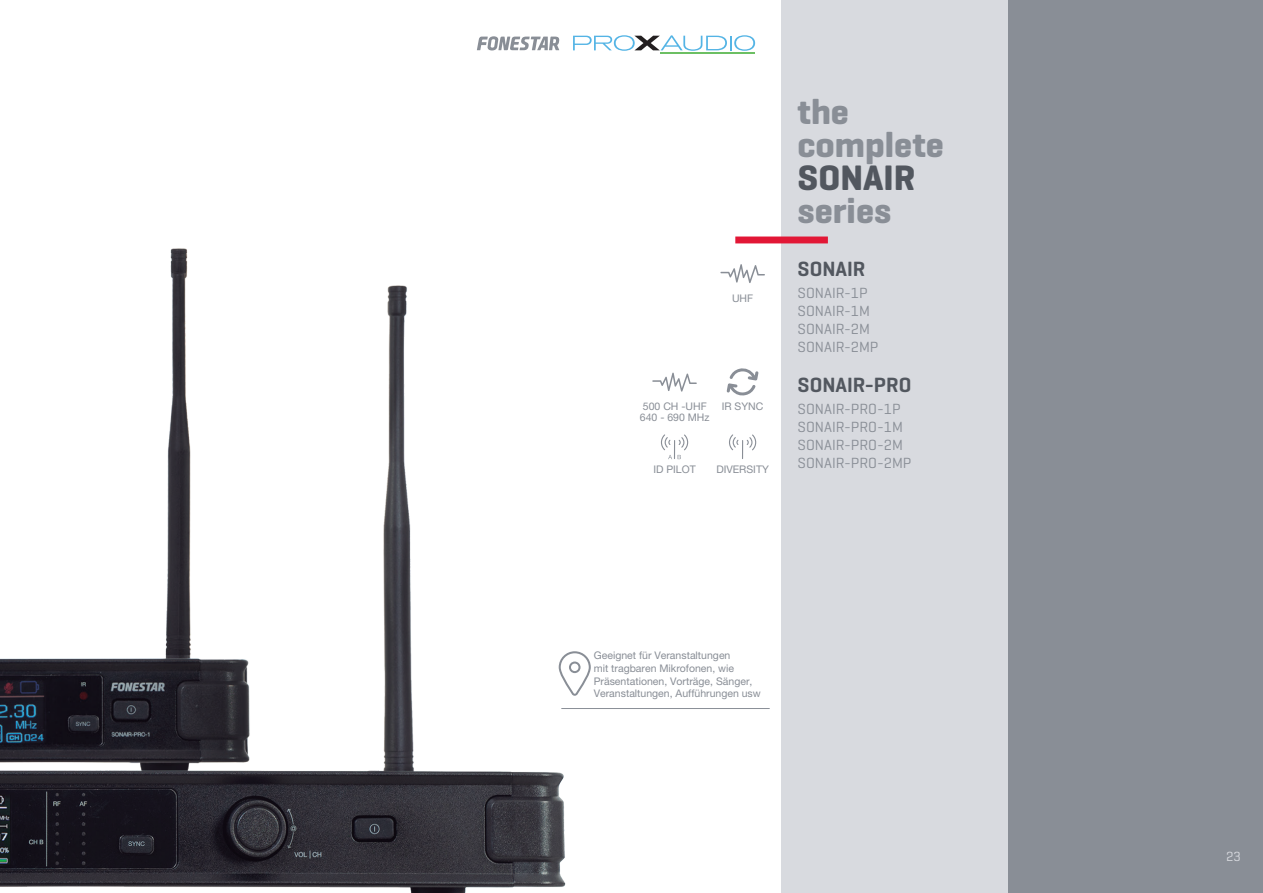
<style>
.page{position:relative;width:1263px;height:893px;background:#fff}
.page>*{position:absolute;margin:0;border:0;box-sizing:border-box;transform-origin:0 0}
.t1{font:700 36px/33px "Geogrotesque";color:#898e96}
.t2{font:700 36px "Geogrotesque";color:#52575f}
.t3{font:600 21px "Geogrotesque";color:#52575f}
.t4{font:15px/18px "Geogrotesque";color:#898e96}
.t5{font:13.5px "Geogrotesque";color:#d8dadf}
.t6{font:10.5px/12.6px "Helvetica Neue LT Pro";color:#898e96}
</style>
<div class="page">
<div style="left:1008px;top:0;width:255px;height:893px;background:#898e96"></div>
<div style="left:782px;top:0;width:226px;height:893px;background:#d8dadf"></div>
<hr style="left:661px;top:52px;width:94px;height:2px;background:#6cbf63">
<svg style="left:573px;top:35px;width:182px;height:16px"></svg>
<svg style="left:477px;top:36px;width:82px;height:14px"></svg>
<img style="left:0;top:259px;width:566px;height:634px">
<div style="left:735px;top:237px;width:93px;height:6px;background:#e21736"></div>
<hr style="left:561px;top:708px;width:209px;height:1px;background:#898e96">
<svg style="left:559px;top:651px;width:32px;height:45px"></svg>
<svg style="left:727px;top:368px;width:31px;height:28px"></svg>
<svg style="left:729px;top:434px;width:28px;height:25px"></svg>
<svg style="left:661px;top:434px;width:28px;height:26px"></svg>
<svg style="left:652px;top:373px;width:45px;height:19px"></svg>
<svg style="left:720px;top:264px;width:45px;height:19px"></svg>
<p class="t6" style="left:732px;top:292px;width:23px">UHF</p>
<p class="t6" style="left:640px;top:401px;width:71px;line-height:10.5px">500 CH -UHF<br>640 - 690 MHz</p>
<p class="t6" style="left:722px;top:400px;width:43px">IR SYNC</p>
<p class="t6" style="left:653px;top:463px;width:44px">ID PILOT</p>
<p class="t6" style="left:716px;top:463px;width:54px">DIVERSITY</p>
<h1 class="t1" style="left:798px;top:95px;width:148px">the complete</h1>
<h1 class="t2" style="left:798px;top:155px;width:119px">SONAIR</h1>
<h1 class="t1" style="left:798px;top:194px;width:95px">series</h1>
<h2 class="t3" style="left:798px;top:256px;width:69px">SONAIR</h2>
<h3 class="t4" style="left:798px;top:283px;width:82px">SONAIR-1P<br>SONAIR-1M<br>SONAIR-2M<br>SONAIR-2MP</h3>
<h2 class="t3" style="left:798px;top:372px;width:115px">SONAIR-PRO</h2>
<h3 class="t4" style="left:798px;top:399px;width:115px">SONAIR-PRO-1P<br>SONAIR-PRO-1M<br>SONAIR-PRO-2M<br>SONAIR-PRO-2MP</h3>
<p class="t6" style="left:594px;top:649px;width:169px">Geeignet für Veranstaltungen<br>mit tragbaren Mikrofonen, wie Präsentationen, Vorträge, Sänger, Veranstaltungen, Aufführungen usw</p>
<p class="t5" style="left:1226px;top:848px;width:16px">23</p>
</div>
